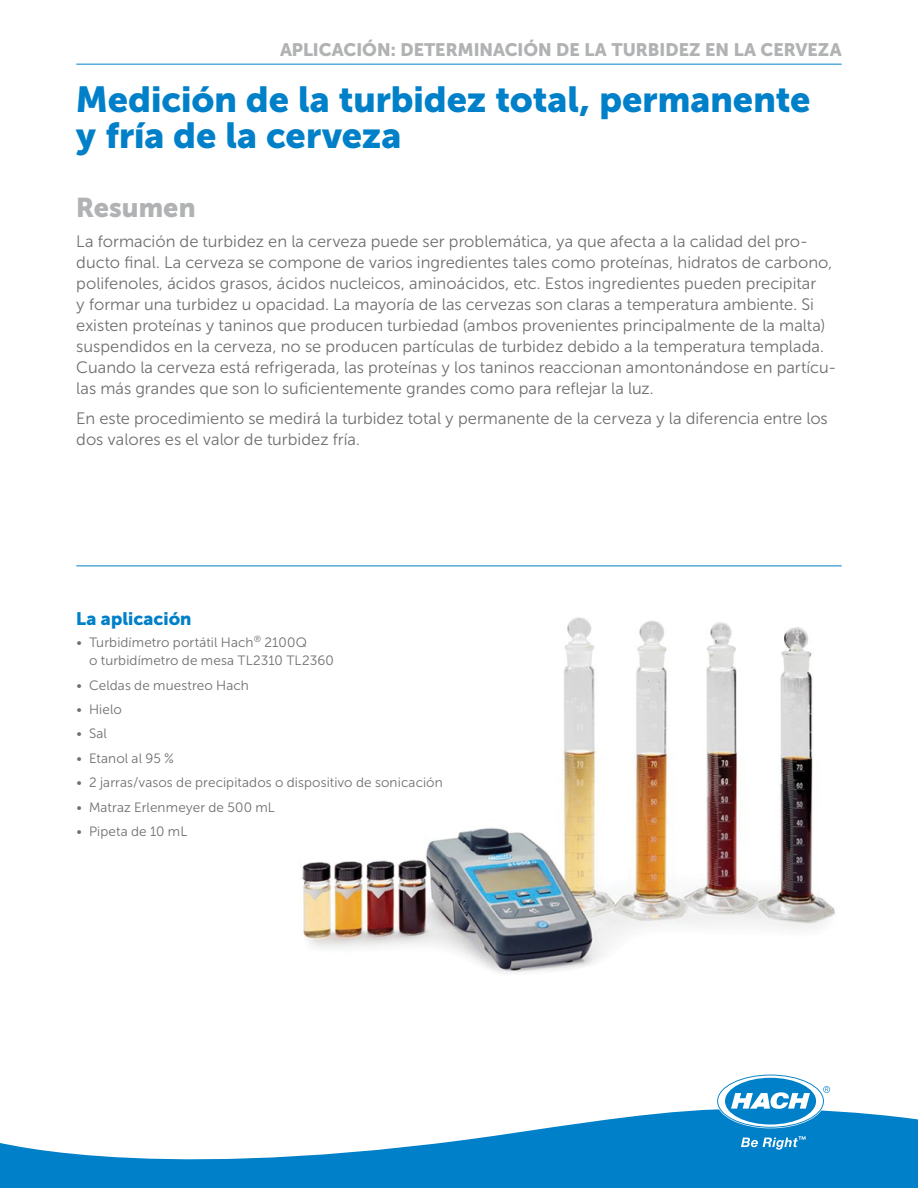
<style>
.page{position:relative;width:918px;height:1188px;background:#fff}
.page>*{position:absolute;margin:0;border:0;box-sizing:border-box;transform-origin:0 0}
.t1{font:36px/36px "Museo Sans Cyrl 900";color:#0080c8}
.t2{font:27px "Museo Sans Cyrl 900";color:#b1b2b3}
.t3{font:18px "Museo Sans Cyrl 900";color:#b1b2b3}
.t4{font:18px "Museo Sans Cyrl 900";color:#0080c8}
.t5{font:16.5px/21px "Museo Sans Cyrl 300";color:#6f6f6e}
.t6{font:13.5px/18px "Museo Sans Cyrl 300";letter-spacing:.01em;color:#6f6f6e}
</style>
<div class="page">
<hr style="left:76px;top:64px;width:766px;height:1px;background:#0080c8">
<img style="left:302px;top:617px;width:533px;height:357px">
<hr style="left:76px;top:566px;width:766px;height:1px;background:#0080c8">
<svg style="left:0;top:1109px;width:918px;height:79px;fill:#0080c8"></svg>
<svg style="left:718px;top:1076px;width:112px;height:51px"></svg>
<svg style="left:741px;top:1136px;width:65px;height:14px"></svg>
<p class="t3" style="left:280px;top:39px;width:563px">APLICACIÓN: DETERMINACIÓN DE LA TURBIDEZ EN LA CERVEZA</p>
<h1 class="t1" style="left:76px;top:81px;width:736px">Medición de la turbidez total, permanente y fría de la cerveza</h1>
<h2 class="t2" style="left:76px;top:192px;width:121px">Resumen</h2>
<p class="t5" style="left:76px;top:231px;width:761px">La formación de turbidez en la cerveza puede ser problemática, ya que afecta a la calidad del pro&shy;ducto final. La cerveza se compone de varios ingredientes tales como proteínas, hidratos de carbono, polifenoles, ácidos grasos, ácidos nucleicos, aminoácidos, etc. Estos ingredientes pueden precipitar<br>y formar una turbidez u opacidad. La mayoría de las cervezas son claras a temperatura ambiente. Si existen proteínas y taninos que producen turbiedad (ambos provenientes principalmente de la malta) suspendidos en la cerveza, no se producen partículas de turbidez debido a la temperatura templada.<br>Cuando la cerveza está refrigerada, las proteínas y los taninos reaccionan amontonándose en partícu&shy;las más grandes que son lo suficientemente grandes como para reflejar la luz.</p>
<p class="t5" style="left:76px;top:408px;width:753px">En este procedimiento se medirá la turbidez total y permanente de la cerveza y la diferencia entre los dos valores es el valor de turbidez fría.</p>
<p class="t4" style="left:76px;top:608px;width:117px">La aplicación</p>
<p class="t6" style="left:89px;top:634px;width:246px;text-indent:-13px">• Turbidímetro portátil Hach<sup>®</sup> 2100Q<br>o turbidímetro de mesa TL2310 TL2360</p>
<p class="t6" style="left:76px;top:676px;width:174px">• Celdas de muestreo Hach</p>
<p class="t6" style="left:76px;top:701px;width:47px">• Hielo</p>
<p class="t6" style="left:76px;top:725px;width:32px">• Sal</p>
<p class="t6" style="left:76px;top:749px;width:99px">• Etanol al 95 %</p>
<p class="t6" style="left:76px;top:774px;width:368px">• 2 jarras/vasos de precipitados o dispositivo de sonicación</p>
<p class="t6" style="left:76px;top:798px;width:200px">• Matraz Erlenmeyer de 500 mL</p>
<p class="t6" style="left:76px;top:822px;width:113px">• Pipeta de 10 mL</p>
</div>
